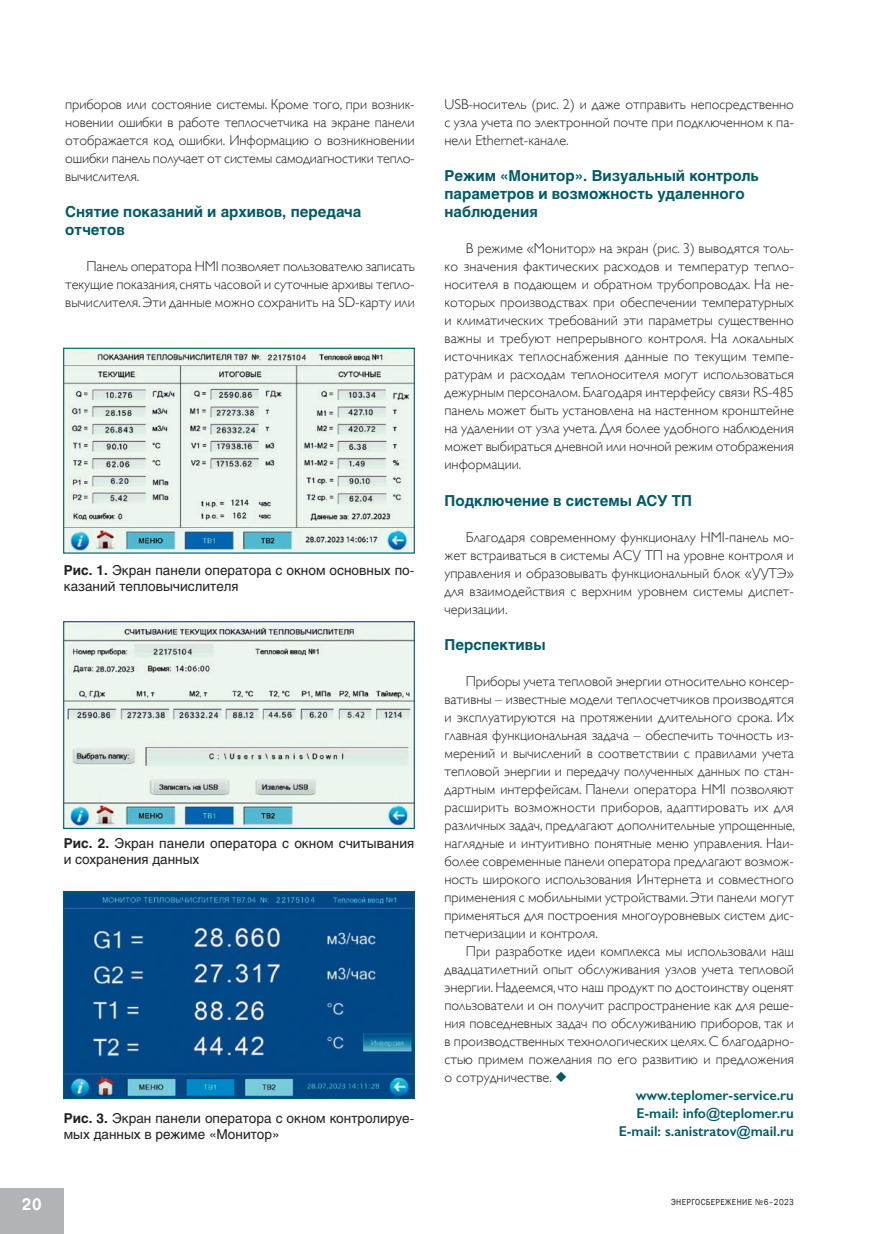
<style>
.page{position:relative;width:872px;height:1234px;background:#fff}
.page>*{position:absolute;margin:0;border:0;box-sizing:border-box;transform-origin:0 0}
.t1{font:700 16.5px "Pragmatica";color:#fff;scale:.89 1}
.t2{font:700 15px/18px "Helios";color:#005b66}
.t3{font:300 14.25px/18px "Gill Sans";color:#231f20;text-align:justify}
.t4{font:600 14.25px/18px "Gill Sans";color:#005b66;text-align:right}
.t5{font:13.5px/16.5px "Helios";color:#231f20}
.t6{font:9px "Franklin Gothic";letter-spacing:.05em;color:#231f20;scale:.89 1}
.s1{font-weight:700}
</style>
<div class="page">
<div style="left:0;top:1188px;width:64px;height:45px;background:#b2b3b7"></div>
<img style="left:65px;top:349px;width:348px;height:202px">
<div style="left:63px;top:347px;width:352px;height:206px;border:1px solid #005b66"></div>
<img style="left:65px;top:623px;width:348px;height:203px">
<div style="left:63px;top:621px;width:352px;height:207px;border:1px solid #005b66"></div>
<img style="left:65px;top:893px;width:348px;height:203px">
<div style="left:63px;top:891px;width:352px;height:207px;border:1px solid #005b66"></div>
<p class="t3" style="left:65px;top:95px;width:351px">приборов или состояние системы. Кроме того, при возник&shy;новении ошибки в работе теплосчетчика на экране панели отображается код ошибки. Информацию о возникновении ошибки панель получает от системы самодиагностики тепло&shy;вычислителя.</p>
<p class="t2" style="left:65px;top:203px;width:297px">Снятие показаний и архивов, передача отчетов</p>
<p class="t3" style="left:65px;top:257px;width:351px;text-indent:21px">Панель оператора HMI позволяет пользователю записать текущие показания, снять часовой и суточные архивы тепло&shy;вычислителя. Эти данные можно сохранить на SD-карту или</p>
<p class="t5" style="left:64px;top:561px;width:352px"><span class="s1">Рис. 1.</span> Экран панели оператора с окном основных по&shy;казаний тепловычислителя</p>
<p class="t5" style="left:64px;top:834px;width:352px"><span class="s1">Рис. 2.</span> Экран панели оператора с окном считывания и сохранения данных</p>
<p class="t1" style="left:22px;top:1193px;width:24px">20</p>
<p class="t5" style="left:64px;top:1109px;width:352px"><span class="s1">Рис. 3.</span> Экран панели оператора с окном контролируе&shy;мых данных в режиме «Монитор»</p>
<p class="t3" style="left:444px;top:95px;width:351px">USB-носитель (рис. 2) и даже отправить непосредственно с узла учета по электронной почте при подключенном к па&shy;нели Ethernet-канале.</p>
<p class="t2" style="left:444px;top:167px;width:316px">Режим «Монитор». Визуальный контроль параметров и возможность удаленного наблюдения</p>
<p class="t3" style="left:444px;top:239px;width:351px;text-indent:21px">В режиме «Монитор» на экран (рис. 3) выводятся толь&shy;ко значения фактических расходов и температур тепло&shy;носителя в подающем и обратном трубопроводах. На не&shy;которых производствах при обеспечении температурных и климатических требований эти параметры существенно важны и требуют непрерывного контроля. На локальных источниках теплоснабжения данные по текущим темпе&shy;ратурам и расходам теплоносителя могут использоваться дежурным персоналом. Благодаря интерфейсу связи RS-485 панель может быть установлена на настенном кронштейне на удалении от узла учета. Для более удобного наблюдения может выбираться дневной или ночной режим отображения информации.</p>
<p class="t2" style="left:444px;top:491px;width:249px">Подключение в системы АСУ ТП</p>
<p class="t3" style="left:444px;top:527px;width:351px;text-indent:21px">Благодаря современному функционалу HMI-панель мо&shy;жет встраиваться в системы АСУ ТП на уровне контроля и управления и образовывать функциональный блок «УУТЭ» для взаимодействия с верхним уровнем системы диспет&shy;черизации.</p>
<p class="t2" style="left:444px;top:635px;width:103px">Перспективы</p>
<p class="t3" style="left:444px;top:671px;width:352px;text-indent:21px">Приборы учета тепловой энергии относительно консер&shy;вативны – известные модели теплосчетчиков производятся и эксплуатируются на протяжении длительного срока. Их главная функциональная задача – обеспечить точность из&shy;мерений и вычислений в соответствии с правилами учета тепловой энергии и передачу полученных данных по стан&shy;дартным интерфейсам. Панели оператора HMI позволяют расширить возможности приборов, адаптировать их для различных задач, предлагают дополнительные упрощенные, наглядные и интуитивно понятные меню управления. Наи&shy;более современные панели оператора предлагают возмож&shy;ность широкого использования Интернета и совместного применения с мобильными устройствами. Эти панели могут применяться для построения многоуровневых систем дис&shy;петчеризации и контроля.</p>
<p class="t3" style="left:444px;top:941px;width:351px;text-indent:21px">При разработке идеи комплекса мы использовали наш двадцатилетний опыт обслуживания узлов учета тепловой энергии. Надеемся, что наш продукт по достоинству оценят пользователи и он получит распространение как для реше&shy;ния повседневных задач по обслуживанию приборов, так и в производственных технологических целях. С благодарно&shy;стью примем пожелания по его развитию и предложения о сотрудничестве.</p>
<p class="t4" style="left:619px;top:1085px;width:177px">www.teplomer-service.ru<br>E-mail: info@teplomer.ru<br>E-mail: s.anistratov@mail.ru</p>
<p class="t6" style="left:671px;top:1196px;width:139px">ЭНЕРГОСБЕРЕЖЕНИЕ №6–2023</p>
</div>
